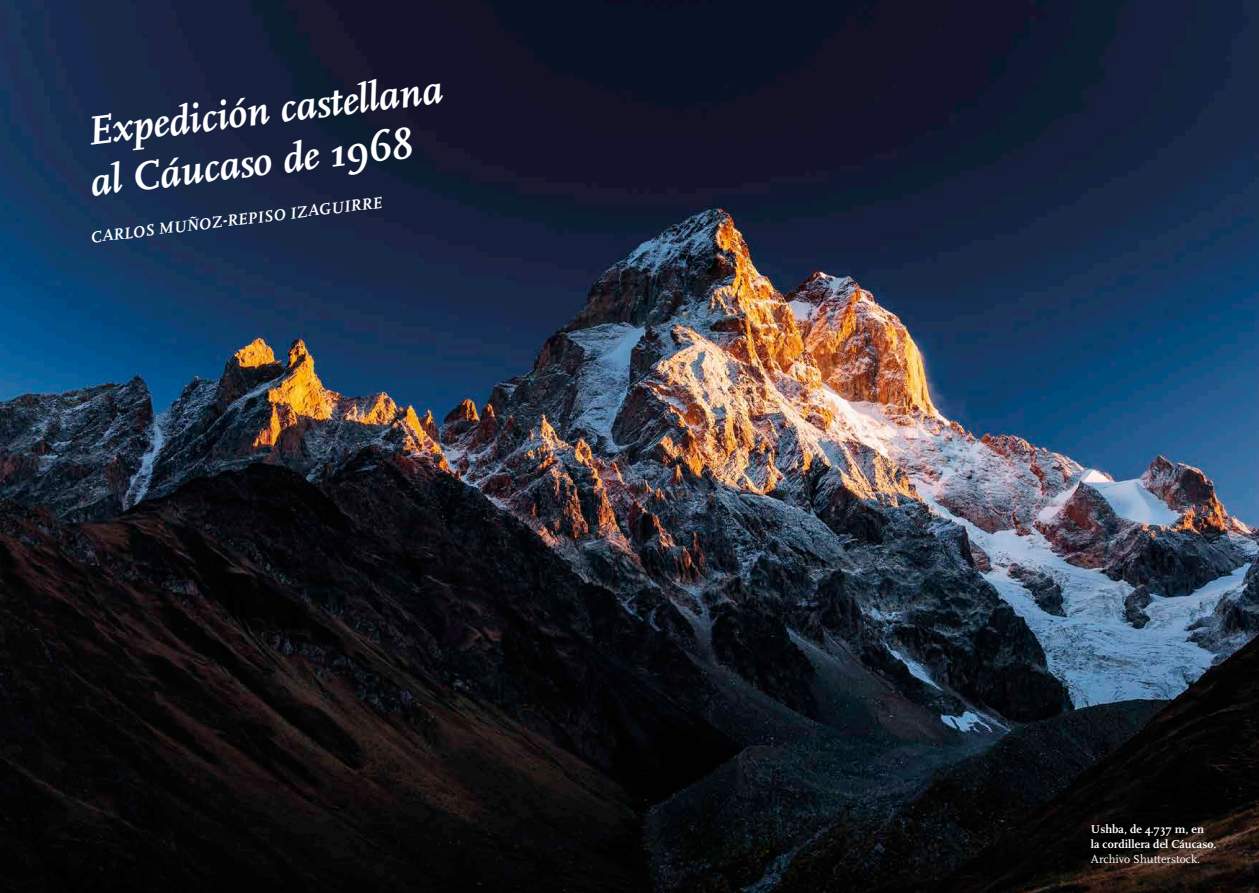
<style>
.page{position:relative;width:1259px;height:893px;background:#fff}
.page>*{position:absolute;margin:0;border:0;box-sizing:border-box;transform-origin:0 0}
.t1{font:italic 700 42px/50.4px "Scala Pro";color:#fff}
.t2{font:italic 700 16.5px "Scala Pro";color:#fff}
.t3{font:700 12px/15px "Scala Pro";color:#fff}
.t4{font:12px "Scala Pro";color:#fff}
</style>
<div class="page">
<img style="left:0;top:0;width:1259px;height:893px">
<h1 class="t1" style="left:81px;top:108px;width:362px;rotate:-7deg">Expedición castellana al Cáucaso de 1968</h1>
<h2 class="t2" style="left:90px;top:228px;width:294px;rotate:-7deg">CARLOS MUÑOZ-REPISO IZAGUIRRE</h2>
<p class="t3" style="left:1091px;top:822px;width:127px">Ushba, de 4.737 m, en<br>la cordillera del Cáucaso.</p>
<p class="t4" style="left:1091px;top:852px;width:111px">Archivo Shutterstock.</p>
</div>
